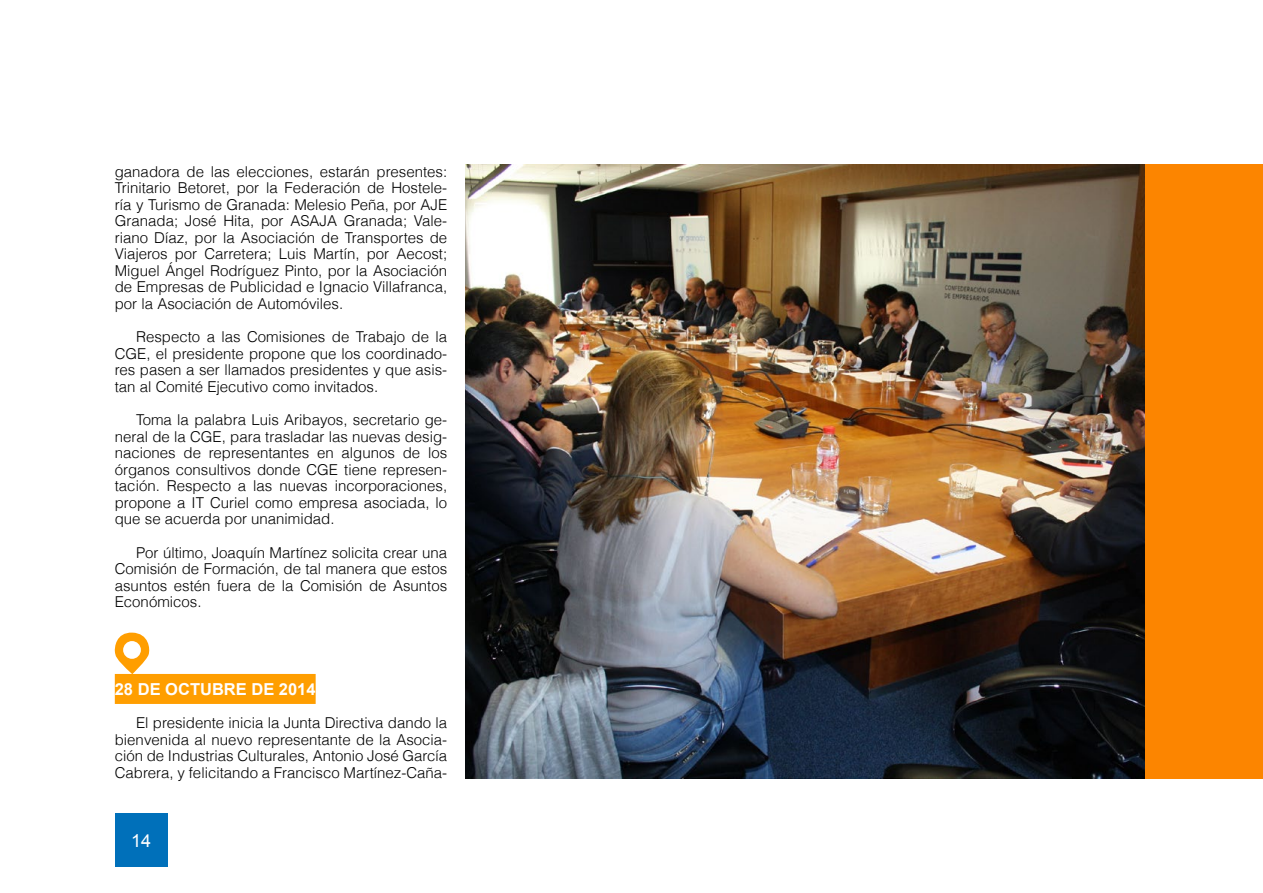
<style>
.page{position:relative;width:1263px;height:893px;background:#fff}
.page>*{position:absolute;margin:0;border:0;box-sizing:border-box;transform-origin:0 0}
.t1{font:18px "Arial";color:#fff}
.t2{font:700 16.5px "Arial";color:#fff}
.t3{font:300 15px/16.5px "Helvetica";color:#000;text-align:justify}
</style>
<div class="page">
<div style="left:115px;top:674px;width:201px;height:30px;background:#ff9e00"></div>
<svg style="left:114px;top:632px;width:36px;height:42px"></svg>
<img style="left:465px;top:165px;width:680px;height:614px">
<div style="left:1145px;top:165px;width:118px;height:614px;background:#fc8500"></div>
<div style="left:115px;top:813px;width:53px;height:54px;background:#0070ba"></div>
<p class="t3" style="left:115px;top:163px;width:334px">ganadora de las elecciones, estarán presentes:<br>Trinitario Betoret, por la Federación de Hostele&shy;ría y Turismo de Granada: Melesio Peña, por AJE Granada; José Hita, por ASAJA Granada; Vale&shy;riano Díaz, por la Asociación de Transportes de Viajeros por Carretera; Luis Martín, por Aecost; Miguel Ángel Rodríguez Pinto, por la Asociación de Empresas de Publicidad e Ignacio Villafranca, por la Asociación de Automóviles.</p>
<p class="t3" style="left:115px;top:328px;width:334px;text-indent:21px">Respecto a las Comisiones de Trabajo de la CGE, el presidente propone que los coordinado&shy;res pasen a ser llamados presidentes y que asis&shy;tan al Comité Ejecutivo como invitados.</p>
<p class="t3" style="left:115px;top:411px;width:334px;text-indent:21px">Toma la palabra Luis Aribayos, secretario ge&shy;neral de la CGE, para trasladar las nuevas desig&shy;naciones de representantes en algunos de los órganos consultivos donde CGE tiene represen&shy;tación. Respecto a las nuevas incorporaciones, propone a IT Curiel como empresa asociada, lo que se acuerda por unanimidad.</p>
<p class="t3" style="left:115px;top:544px;width:334px;text-indent:21px">Por último, Joaquín Martínez solicita crear una Comisión de Formación, de tal manera que estos asuntos estén fuera de la Comisión de Asuntos Económicos.</p>
<p class="t2" style="left:115px;top:678px;width:202px">28 DE OCTUBRE DE 2014</p>
<p class="t3" style="left:115px;top:715px;width:334px;text-indent:21px">El presidente inicia la Junta Directiva dando la bienvenida al nuevo representante de la Asocia&shy;ción de Industrias Culturales, Antonio José García Cabrera, y felicitando a Francisco Martínez-Caña-</p>
<p class="t1" style="left:131px;top:828px;width:22px">14</p>
</div>
